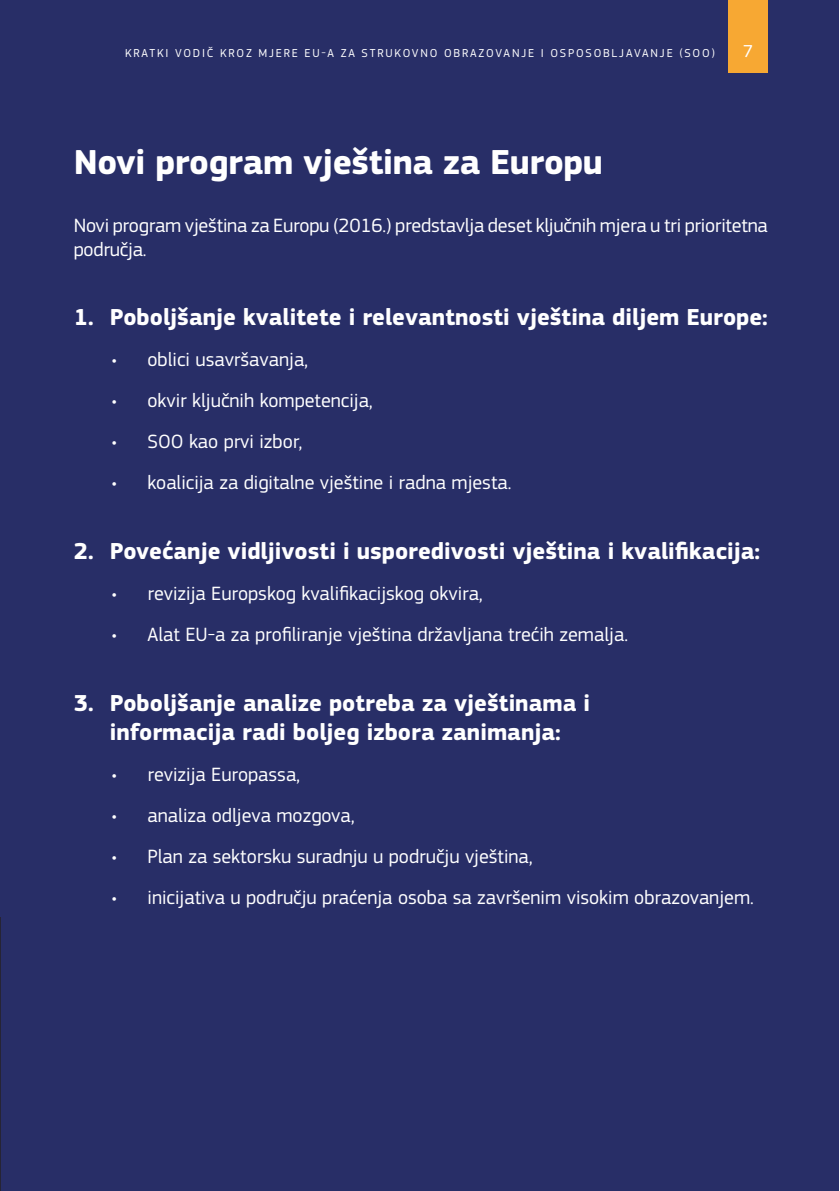
<style>
.page{position:relative;width:840px;height:1191px;background:#fff}
.page>*{position:absolute;margin:0;border:0;box-sizing:border-box;transform-origin:0 0}
.section_heading{font:700 36px "EC Square Sans Pro";letter-spacing:-.01em;color:#fff}
.t1{font:700 24px/28.8px "EC Square Sans Pro";color:#fff;text-align:center}
.section_heading-2{font:20px/24px "EC Square Sans Pro";color:#fff}
.Folio{font:18px "EC Square Sans Pro";color:#fff}
.leading_text{font:12px "EC Square Sans Pro";letter-spacing:.15em;color:#fff}
</style>
<div class="page">
<div style="left:0;top:0;width:839px;height:1191px;background:#282e67"></div>
<div style="left:727px;top:0;width:40px;height:72px;background:#f7a833"></div>
<hr style="left:0;top:917px;width:1px;height:274px;background:#f7a833">
<p class="leading_text" style="left:125px;top:46px;width:591px">KRATKI VODIČ KROZ MJERE EU-A ZA STRUKOVNO OBRAZOVANJE I OSPOSOBLJAVANJE (SOO)</p>
<p class="Folio" style="left:742px;top:40px;width:12px">7</p>
<h2 class="section_heading" style="left:74px;top:140px;width:530px">Novi program vještina za Europu</h2>
<h2 class="section_heading-2" style="left:74px;top:213px;width:695px">Novi program vještina za Europu (2016.) predstavlja deset ključnih mjera u tri prioritetna područja.</h2>
<p class="t1" style="left:74px;top:304px;width:695px">1. Poboljšanje kvalitete i relevantnosti vještina diljem Europe:</p>
<p class="section_heading-2" style="left:111px;top:348px;width:198px">• oblici usavršavanja,</p>
<p class="section_heading-2" style="left:111px;top:389px;width:263px">• okvir ključnih kompetencija,</p>
<p class="section_heading-2" style="left:111px;top:430px;width:192px">• SOO kao prvi izbor,</p>
<p class="section_heading-2" style="left:111px;top:471px;width:401px">• koalicija za digitalne vještine i radna mjesta.</p>
<p class="t1" style="left:74px;top:538px;width:687px">2. Povećanje vidljivosti i usporedivosti vještina i kvalifikacija:</p>
<p class="section_heading-2" style="left:111px;top:582px;width:372px">• revizija Europskog kvalifikacijskog okvira,</p>
<p class="section_heading-2" style="left:111px;top:623px;width:517px">• Alat EU-a za profiliranje vještina državljana trećih zemalja.</p>
<p class="t1" style="left:74px;top:689px;width:517px">3. Poboljšanje analize potreba za vještinama i informacija radi boljeg izbora zanimanja:</p>
<p class="section_heading-2" style="left:111px;top:762px;width:190px">• revizija Europassa,</p>
<p class="section_heading-2" style="left:111px;top:803px;width:244px">• analiza odljeva mozgova,</p>
<p class="section_heading-2" style="left:111px;top:844px;width:422px">• Plan za sektorsku suradnju u području vještina,</p>
<p class="section_heading-2" style="left:111px;top:885px;width:643px">• inicijativa u području praćenja osoba sa završenim visokim obrazovanjem.</p>
</div>
